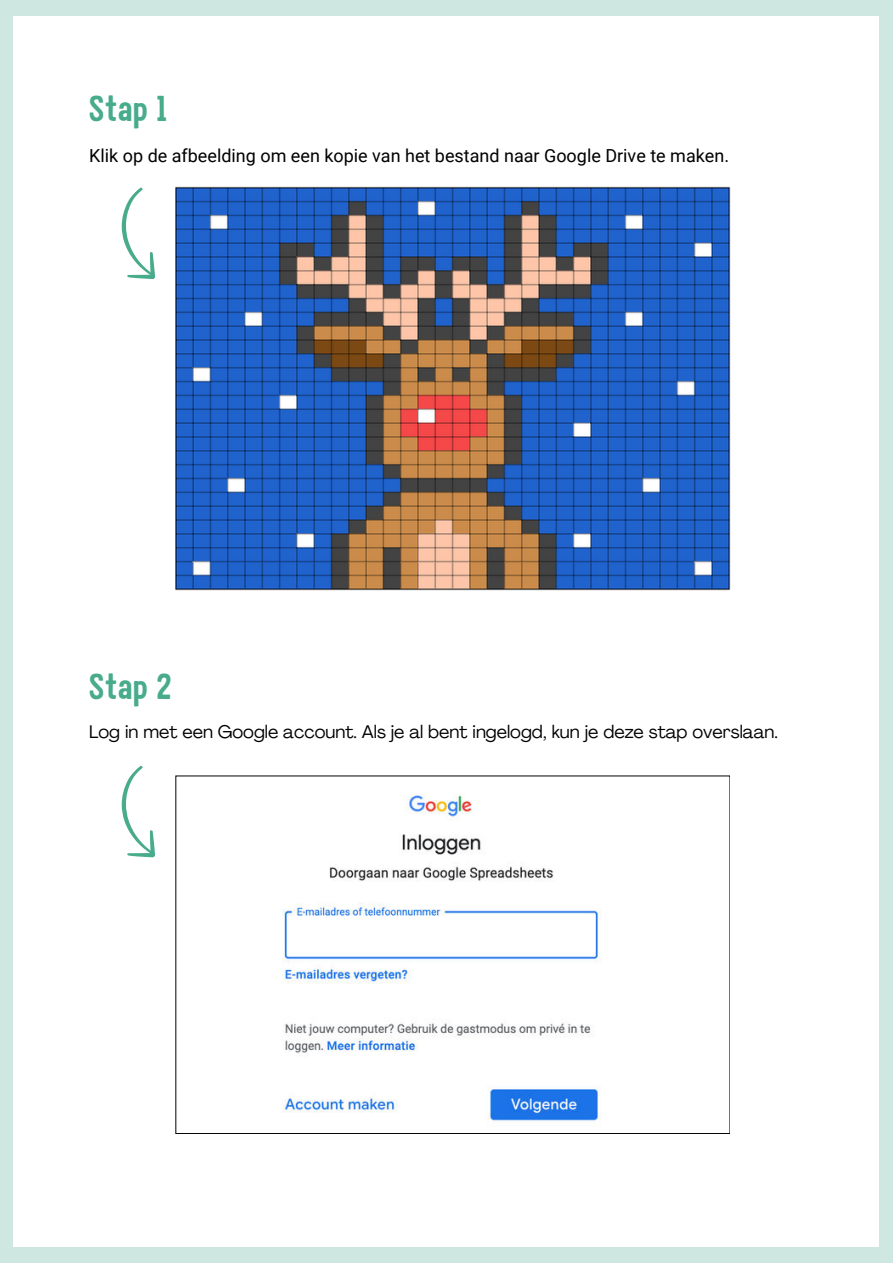
<style>
.page{position:relative;width:893px;height:1264px;background:#fff}
.page>*{position:absolute;margin:0;border:0;box-sizing:border-box;transform-origin:0 0}
.t1{font:36px "Childling";letter-spacing:.02em;color:#48ab8b}
.t2{font:18px "Agrandir";color:#000}
.t3{font:18px "Roboto";color:#000}
</style>
<div class="page">
<div style="left:0;top:0;width:892px;height:1262px;background:#cee7e1"></div>
<div style="left:14px;top:16px;width:864px;height:1230px;background:#fff"></div>
<svg style="left:122px;top:187px;width:33px;height:92px"></svg>
<svg style="left:122px;top:765px;width:33px;height:92px"></svg>
<img style="left:282px;top:794px;width:320px;height:327px">
<img style="left:176px;top:186px;width:554px;height:404px">
<h1 class="t1" style="left:89px;top:86px;width:79px">Stap 1</h1>
<p class="t3" style="left:89px;top:143px;width:641px">Klik op de afbeelding om een kopie van het bestand naar Google Drive te maken.</p>
<h1 class="t1" style="left:89px;top:664px;width:84px">Stap 2</h1>
<p class="t2" style="left:89px;top:720px;width:690px">Log in met een Google account. Als je al bent ingelogd, kun je deze stap overslaan.</p>
</div>
